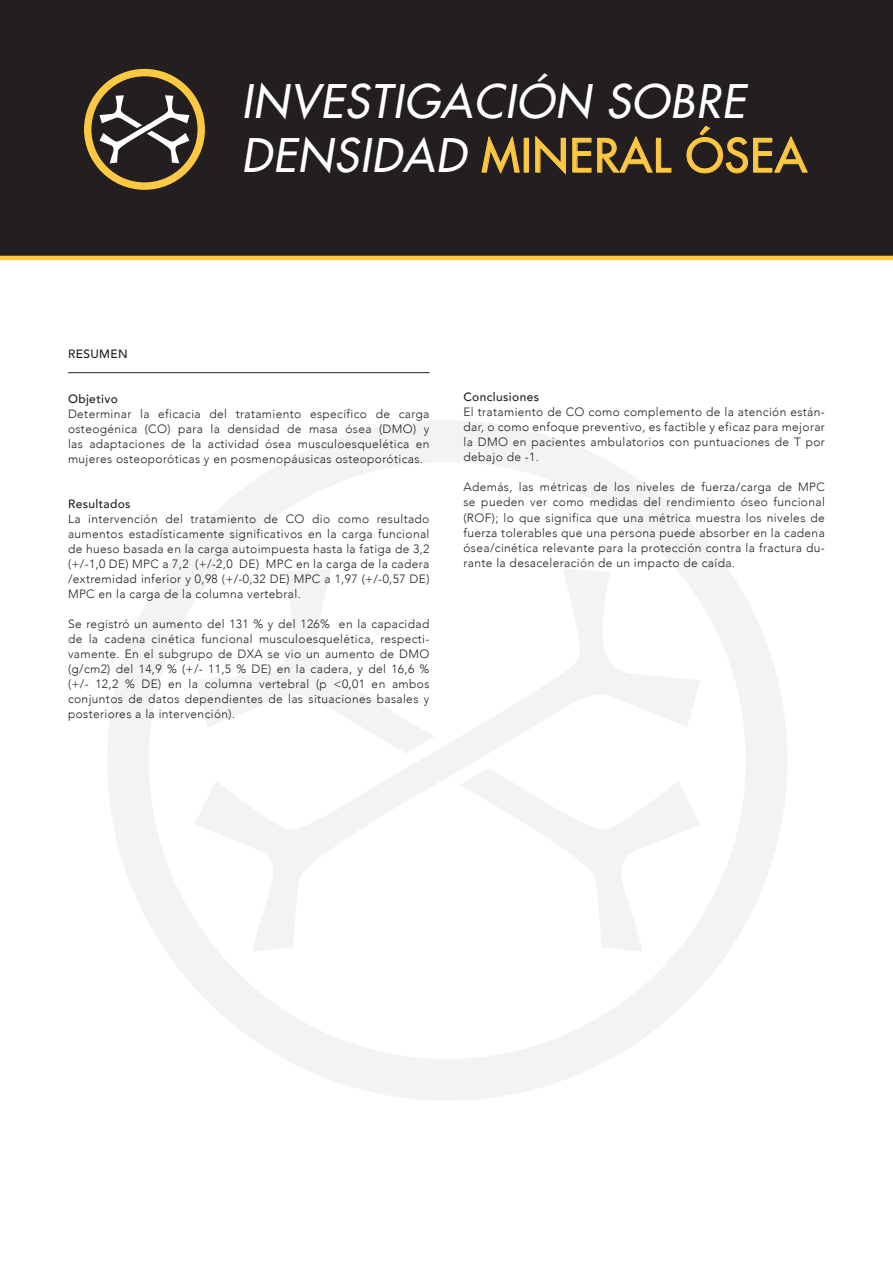
<style>
.page{position:relative;width:893px;height:1263px;background:#fff}
.page>*{position:absolute;margin:0;border:0;box-sizing:border-box;transform-origin:0 0}
.t1{font:italic 45px/54px "Futura LT";letter-spacing:.03em;color:#fff}
.t2{font:300 12px/15px "Avenir";letter-spacing:.03em;color:#231f20;text-align:justify}
.t3{font:500 12px "Avenir";letter-spacing:.03em;color:#231f20}
.s1{font-style:normal;color:#fec842}
</style>
<div class="page">
<svg style="left:107px;top:421px;width:680px;height:679px"></svg>
<svg style="left:194px;top:569px;width:506px;height:383px"></svg>
<svg style="left:460px;top:768px;width:240px;height:184px"></svg>
<svg style="left:194px;top:569px;width:241px;height:184px"></svg>
<hr style="left:68px;top:372px;width:361px;height:1px;background:#231f20">
<div style="left:0;top:0;width:893px;height:259px;background:#231f20"></div>
<hr style="left:0;top:256px;width:893px;height:4px;background:#fec842">
<svg style="left:84px;top:69px;width:121px;height:121px"></svg>
<svg style="left:481px;top:136px;width:39px;height:38px"></svg>
<div style="left:524px;top:138px;width:5px;height:35px;border:1px solid #fec842"></div>
<svg style="left:535px;top:136px;width:31px;height:38px"></svg>
<svg style="left:572px;top:136px;width:100px;height:37px"></svg>
<svg style="left:686px;top:125px;width:122px;height:49px"></svg>
<p class="t1" style="left:242px;top:75px;width:567px">INVESTIGACIÓN SOBRE<br>DENSIDAD <span class="s1">MINERAL ÓSEA</span></p>
<p class="t3" style="left:68px;top:343px;width:61px">RESUMEN</p>
<p class="t3" style="left:68px;top:388px;width:51px">Objetivo</p>
<p class="t2" style="left:68px;top:406px;width:363px">Determinar la eficacia del tratamiento específico de carga osteogénica (CO) para la densidad de masa ósea (DMO) y las adaptaciones de la actividad ósea musculoesquelética en mujeres osteoporóticas y en posmenopáusicas osteoporóticas.</p>
<p class="t3" style="left:68px;top:493px;width:64px">Resultados</p>
<p class="t2" style="left:68px;top:511px;width:363px">La intervención del tratamiento de CO dio como resultado aumentos estadísticamente significativos en la carga funcional de hueso basada en la carga autoimpuesta hasta la fatiga de 3,2 (+/-1,0 DE) MPC a 7,2 (+/-2,0 DE) MPC en la carga de la cadera /extremidad inferior y 0,98 (+/-0,32 DE) MPC a 1,97 (+/-0,57 DE)<br>MPC en la carga de la columna vertebral.</p>
<p class="t2" style="left:68px;top:616px;width:363px">Se registró un aumento del 131 % y del 126% en la capacidad de la cadena cinética funcional musculoesquelética, respecti&shy;vamente. En el subgrupo de DXA se vio un aumento de DMO (g/cm2) del 14,9 % (+/- 11,5 % DE) en la cadera, y del 16,6 % (+/- 12,2 % DE) en la columna vertebral (p &lt;0,01 en ambos conjuntos de datos dependientes de las situaciones basales y posteriores a la intervención).</p>
<p class="t3" style="left:463px;top:387px;width:77px">Conclusiones</p>
<p class="t2" style="left:463px;top:405px;width:363px">El tratamiento de CO como complemento de la atención están&shy;dar, o como enfoque preventivo, es factible y eficaz para mejorar la DMO en pacientes ambulatorios con puntuaciones de T por debajo de -1.</p>
<p class="t2" style="left:463px;top:480px;width:363px">Además, las métricas de los niveles de fuerza/carga de MPC se pueden ver como medidas del rendimiento óseo funcional (ROF); lo que significa que una métrica muestra los niveles de fuerza tolerables que una persona puede absorber en la cadena ósea/cinética relevante para la protección contra la fractura du&shy;rante la desaceleración de un impacto de caída.</p>
</div>
